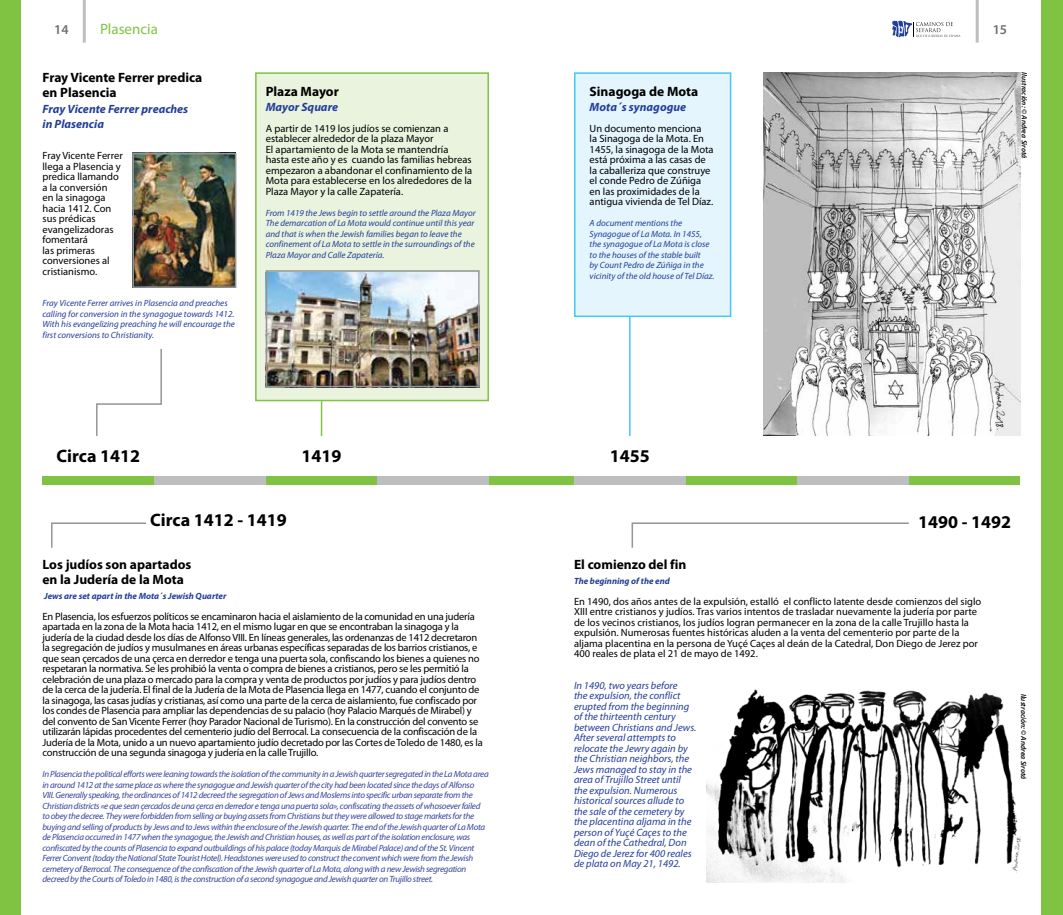
<style>
.page{position:relative;width:1063px;height:915px;background:#fff}
.page>*{position:absolute;margin:0;border:0;box-sizing:border-box;transform-origin:0 0}
.t1{font:700 18px "Myriad Pro";color:#000}
.t2{font:15px "Myriad Pro";color:#80c342}
.t3{font:700 13.5px/15px "Myriad Pro";color:#000}
.t4{font:600 13.5px "Myriad Pro";color:#6d6e71}
.t5{font:italic 700 12px/15px "Myriad Pro";color:#233e99}
.t6{font:10.5px/10.5px "Myriad Pro";letter-spacing:-.02em;color:#000}
.t7{font:10.5px/10.5px "Myriad Pro";color:#000}
.t8{font:italic 10.5px/10.5px "Myriad Pro";color:#233e99}
.t9{font:italic 9px/10.5px "Myriad Pro";letter-spacing:-.03em;color:#37439b}
.t10{font:italic 9px/10.5px "Myriad Pro";color:#233e99}
.t11{font:italic 700 9px "Myriad Pro";color:#233e99}
.t12{font:italic 600 7.5px "Myriad Pro";color:#000}
</style>
<div class="page">
<div style="left:1042px;top:0;width:21px;height:914px;background:#80c342"></div>
<hr style="left:976px;top:0;width:3px;height:43px;background:#bcbec0">
<svg style="left:892px;top:21px;width:69px;height:17px"></svg>
<hr style="left:83px;top:0;width:3px;height:43px;background:#bcbec0">
<div style="left:0;top:0;width:21px;height:914px;background:#80c342"></div>
<div style="left:255px;top:72px;width:234px;height:329px;background:#e9f3de;border:2px solid #80c342"></div>
<div style="left:43px;top:475px;width:977px;height:9px;background:#80c342"></div>
<div style="left:154px;top:475px;width:112px;height:9px;background:#bcbec0"></div>
<div style="left:574px;top:475px;width:112px;height:9px;background:#bcbec0"></div>
<div style="left:797px;top:475px;width:112px;height:9px;background:#bcbec0"></div>
<div style="left:377px;top:475px;width:112px;height:9px;background:#bcbec0"></div>
<div style="left:574px;top:72px;width:157px;height:245px;background:#e4f5fd;border:2px solid #44c8f5"></div>
<hr style="left:629px;top:317px;width:2px;height:119px;background:#44c8f5">
<svg style="left:631px;top:522px;width:278px;height:26px"></svg>
<svg style="left:51px;top:522px;width:96px;height:26px"></svg>
<svg style="left:96px;top:349px;width:66px;height:87px"></svg>
<hr style="left:321px;top:401px;width:1px;height:35px;background:#80c342">
<img style="left:269px;top:273px;width:208px;height:111px">
<div style="left:266px;top:270px;width:214px;height:117px;border:2px solid #939598"></div>
<img style="left:135px;top:156px;width:98px;height:129px">
<div style="left:132px;top:153px;width:104px;height:135px;border:2px solid #939598"></div>
<img style="left:763px;top:72px;width:257px;height:364px">
<img style="left:707px;top:689px;width:314px;height:193px">
<h3 class="t4" style="left:54px;top:21px;width:16px">14</h3>
<h2 class="t2" style="left:100px;top:20px;width:59px">Plasencia</h2>
<h3 class="t4" style="left:993px;top:21px;width:16px">15</h3>
<h3 class="t3" style="left:43px;top:70px;width:161px">Fray Vicente Ferrer predica en Plasencia</h3>
<h3 class="t5" style="left:43px;top:100px;width:147px">Fray Vicente Ferrer preaches in Plasencia</h3>
<p class="t7" style="left:43px;top:150px;width:82px">Fray Vicente Ferrer llega a Plasencia y predica llamando a la conversión<br>en la sinagoga hacia 1412. Con sus prédicas evangelizadoras fomentará<br>las primeras conversiones al cristianismo.</p>
<p class="t10" style="left:43px;top:297px;width:194px">Fray Vicente Ferrer arrives in Plasencia and preaches calling for conversion in the synagogue towards 1412.<br>With his evangelizing preaching he will encourage the first conversions to Christianity.</p>
<h3 class="t3" style="left:266px;top:83px;width:75px">Plaza Mayor</h3>
<h3 class="t5" style="left:266px;top:98px;width:74px">Mayor Square</h3>
<p class="t7" style="left:266px;top:122px;width:208px">A partir de 1419 los judíos se comienzan a establecer alrededor de la plaza Mayor<br>El apartamiento de la Mota se mantendría hasta este año y es cuando las familias hebreas empezaron a abandonar el confinamiento de la Mota para establecerse en los alrededores de la Plaza Mayor y la calle Zapatería.</p>
<p class="t10" style="left:266px;top:207px;width:211px">From 1419 the Jews begin to settle around the Plaza Mayor The demarcation of La Mota would continue until this year and that is when the Jewish families began to leave the confinement of La Mota to settle in the surroundings of the Plaza Mayor and Calle Zapatería.</p>
<h3 class="t3" style="left:590px;top:83px;width:110px">Sinagoga de Mota</h3>
<h3 class="t5" style="left:590px;top:98px;width:98px">Mota´s synagogue</h3>
<p class="t7" style="left:590px;top:122px;width:125px">Un documento menciona<br>la Sinagoga de la Mota. En<br>1455, la sinagoga de la Mota está próxima a las casas de la caballeriza que construye el conde Pedro de Zúñiga en las proximidades de la antigua vivienda de Tel Díaz.</p>
<p class="t10" style="left:590px;top:218px;width:126px">A document mentions the<br>Synagogue of La Mota. In 1455, the synagogue of La Mota is close to the houses of the stable built<br>by Count Pedro de Zúñiga in the vicinity of the old house of Tel Díaz.</p>
<p class="t12" style="left:1029px;top:72px;width:87px;rotate:90deg">Ilustración: © Andrea Sirotá</p>
<h1 class="t1" style="left:57px;top:443px;width:85px">Circa 1412</h1>
<h1 class="t1" style="left:302px;top:443px;width:41px">1419</h1>
<h1 class="t1" style="left:610px;top:444px;width:41px">1455</h1>
<h1 class="t1" style="left:150px;top:508px;width:138px">Circa 1412 - 1419</h1>
<h1 class="t1" style="left:918px;top:509px;width:94px">1490 - 1492</h1>
<h3 class="t3" style="left:43px;top:556px;width:150px">Los judíos son apartados en la Judería de la Mota</h3>
<p class="t11" style="left:44px;top:589px;width:184px">Jews are set apart in the Mota´s Jewish Quarter</p>
<p class="t6" style="left:43px;top:610px;width:442px">En Plasencia, los esfuerzos políticos se encaminaron hacia el aislamiento de la comunidad en una judería apartada en la zona de la Mota hacia 1412, en el mismo lugar en que se encontraban la sinagoga y la judería de la ciudad desde los días de Alfonso VIII. En líneas generales, las ordenanzas de 1412 decretaron la segregación de judíos y musulmanes en áreas urbanas específicas separadas de los barrios cristianos, e que sean çercados de una çerca en derredor e tenga una puerta sola, confiscando los bienes a quienes no respetaran la normativa. Se les prohibió la venta o compra de bienes a cristianos, pero se les permitió la celebración de una plaza o mercado para la compra y venta de productos por judíos y para judíos dentro de la cerca de la judería. El final de la Judería de la Mota de Plasencia llega en 1477, cuando el conjunto de la sinagoga, las casas judías y cristianas, así como una parte de la cerca de aislamiento, fue confiscado por los condes de Plasencia para ampliar las dependencias de su palacio (hoy Palacio Marqués de Mirabel) y del convento de San Vicente Ferrer (hoy Parador Nacional de Turismo). En la construcción del convento se utilizarán lápidas procedentes del cementerio judío del Berrocal. La consecuencia de la confiscación de la Judería de la Mota, unido a un nuevo apartamiento judío decretado por las Cortes de Toledo de 1480, es la construcción de una segunda sinagoga y judería en la calle Trujillo.</p>
<p class="t9" style="left:43px;top:768px;width:448px">In Plasencia the political efforts were leaning towards the isolation of the community in a Jewish quarter segregated in the La Mota area in around 1412 at the same place as where the synagogue and Jewish quarter of the city had been located since the days of Alfonso<br>VIII. Generally speaking, the ordinances of 1412 decreed the segregation of Jews and Moslems into specific urban separate from the Christian districts «e que sean çercados de una çerca en derredor e tenga una puerta sola», confiscating the assets of whosoever failed to obey the decree. They were forbidden from selling or buying assets from Christians but they were allowed to stage markets for the buying and selling of products by Jews and to Jews within the enclosure of the Jewish quarter. The end of the Jewish quarter of La Mota de Plasencia occurred in 1477 when the synagogue, the Jewish and Christian houses, as well as part of the isolation enclosure, was confiscated by the counts of Plasencia to expand outbuildings of his palace (today Marquis de Mirabel Palace) and of the St. Vincent Ferrer Convent (today the National State Tourist Hotel). Headstones were used to construct the convent which were from the Jewish cemetery of Berrocal. The consequence of the confiscation of the Jewish quarter of La Mota, along with a new Jewish segregation decreed by the Courts of Toledo in 1480, is the construction of a second synagogue and Jewish quarter on Trujillo street.</p>
<h3 class="t3" style="left:574px;top:556px;width:114px">El comienzo del fin</h3>
<p class="t11" style="left:574px;top:574px;width:97px">The beginning of the end</p>
<p class="t7" style="left:574px;top:595px;width:409px">En 1490, dos años antes de la expulsión, estalló el conflicto latente desde comienzos del siglo XIII entre cristianos y judíos. Tras varios intentos de trasladar nuevamente la judería por parte de los vecinos cristianos, los judíos logran permanecer en la zona de la calle Trujillo hasta la expulsión. Numerosas fuentes históricas aluden a la venta del cementerio por parte de la aljama placentina en la persona de Yuçé Caçes al deán de la Catedral, Don Diego de Jerez por 400 reales de plata el 21 de mayo de 1492.</p>
<p class="t8" style="left:574px;top:679px;width:124px">In 1490, two years before<br>the expulsion, the conflict erupted from the beginning of the thirteenth century between Christians and Jews.<br>After several attempts to relocate the Jewry again by the Christian neighbors, the<br>Jews managed to stay in the area of Trujillo Street until the expulsion. Numerous historical sources allude to the sale of the cemetery by the placentina aljama in the person of Yuçé Caçes to the dean of the Cathedral, Don<br>Diego de Jerez for 400 reales de plata on May 21, 1492.</p>
<p class="t12" style="left:1029px;top:693px;width:87px;rotate:90deg">Ilustración: © Andrea Sirotá</p>
</div>
